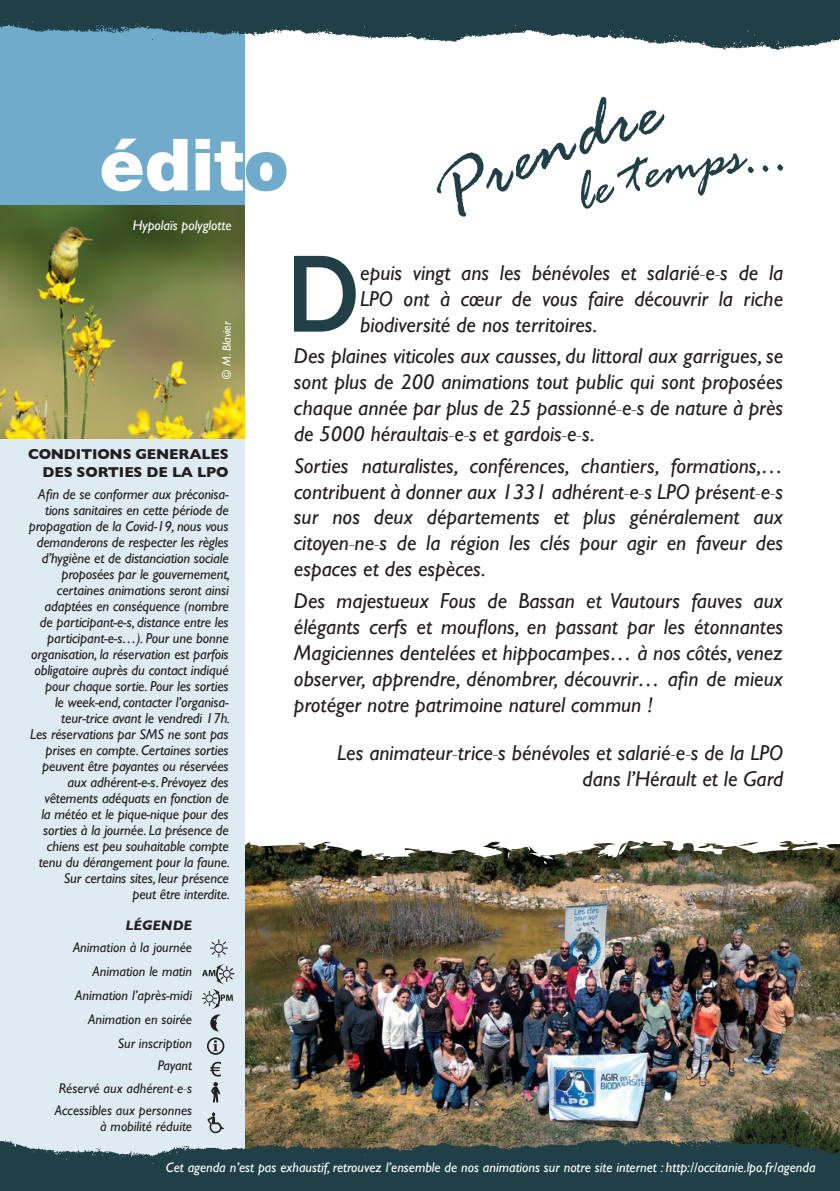
<style>
.page{position:relative;width:840px;height:1191px;background:#fff}
.page>*{position:absolute;margin:0;border:0;box-sizing:border-box;transform-origin:0 0}
.t1{font:600 111px "Gill Sans";color:#213f46;scale:.85 1}
.t2{font:900 72px "Helvetica Neue LT Std";color:#fff}
.t3{font:italic 21.6px/26px "Gill Sans";color:#231f20;text-align:justify}
.t4{font:700 14.6px/18px "Gill Sans";letter-spacing:-.01em;color:#231f20;text-align:right}
.t5{font:italic 14.4px/16px "Gill Sans";letter-spacing:-.01em;color:#231f20;text-align:right}
.t6{font:italic 14px/24px "Gill Sans";color:#231f20;text-align:right}
.t7{font:italic 14px "Gill Sans";color:#fff}
.t8{font:italic 700 14px "Gill Sans";color:#231f20}
.t9{font:italic 12px "Gill Sans";color:#fff}
.s1{color:#71abcb}
.s2{font-weight:300}
.s3{font-weight:300;font-size:20px}
</style>
<div class="page">
<img style="left:244px;top:865px;width:595px;height:270px">
<svg style="left:244px;top:814px;width:595px;height:51px"></svg>
<div style="left:0;top:438px;width:244px;height:753px;background:#dfebf3"></div>
<div style="left:0;top:0;width:244px;height:210px;background:#71abcb"></div>
<img style="left:0;top:206px;width:244px;height:232px">
<svg style="left:202px;top:964px;width:32px;height:67px"></svg>
<svg style="left:210px;top:939px;width:17px;height:18px"></svg>
<svg style="left:207px;top:1112px;width:17px;height:21px"></svg>
<svg style="left:210px;top:1061px;width:11px;height:41px"></svg>
<svg style="left:213px;top:1040px;width:5px;height:11px"></svg>
<div style="left:207px;top:1037px;width:17px;height:17px;border:2px solid #231f20;border-radius:50%"></div>
<img style="left:0;top:1135px;width:839px;height:56px">
<img style="left:0;top:0;width:839px;height:57px">
<h2 class="t2" style="left:99px;top:122px;width:191px">édit<span class="s1">o</span></h2>
<p class="t7" style="left:133px;top:217px;width:100px">Hypolaïs polyglotte</p>
<p class="t9" style="left:220px;top:379px;width:59px;rotate:-90deg">© M. Blavier</p>
<p class="t4" style="left:28px;top:445px;width:202px">CONDITIONS GENERALES<br>DES SORTIES DE LA LPO</p>
<p class="t5" style="left:29px;top:486px;width:202px">Afin de se conformer aux préconisa&shy;tions sanitaires en cette période de propagation de la Covid-19, nous vous demanderons de respecter les règles d’hygiène et de distanciation sociale proposées par le gouvernement, certaines animations seront ainsi adaptées en conséquence (nombre<br>de participant-e-s, distance entre les participant-e-s…). Pour une bonne organisation, la réservation est parfois obligatoire auprès du contact indiqué pour chaque sortie. Pour les sorties<br>le week-end, contacter l’organisa&shy;teur-trice avant le vendredi 17h.<br>Les réservations par SMS ne sont pas prises en compte. Certaines sorties peuvent être payantes ou réservées aux adhérent-e-s. Prévoyez des vêtements adéquats en fonction de<br>la météo et le pique-nique pour des sorties à la journée. La présence de chiens est peu souhaitable compte tenu du dérangement pour la faune.<br>Sur certains sites, leur présence<br>peut être interdite.</p>
<p class="t8" style="left:125px;top:917px;width:68px">LÉGENDE</p>
<p class="t6" style="left:73px;top:935px;width:120px">Animation à la journée<br>Animation le matin<br>Animation l’après-midi<br>Animation en soirée<br>Sur inscription</p>
<p class="t6" style="left:55px;top:1054px;width:139px;line-height:22.2px;text-align:justify;text-indent:103px">Payant Réservé aux adhérent<span class="s2">-</span>e<span class="s2">-</span>s Accessibles aux personnes</p>
<p class="t6" style="left:100px;top:1114px;width:93px">à mobilité réduite</p>
<h1 class="t1" style="left:287px;top:227px;width:88px">D</h1>
<p class="t3" style="left:360px;top:259px;width:424px">epuis vingt ans les bénévoles et salarié<span class="s3">-</span>e<span class="s3">-</span>s de la LPO ont à cœur de vous faire découvrir la riche biodiversité de nos territoires.</p>
<p class="t3" style="left:294px;top:343px;width:490px">Des plaines viticoles aux causses, du littoral aux garrigues, se sont plus de 200 animations tout public qui sont proposées chaque année par plus de 25 passionné<span class="s3">-</span>e<span class="s3">-</span>s de nature à près de 5000 héraultais<span class="s3">-</span>e<span class="s3">-</span>s et gardois<span class="s3">-</span>e<span class="s3">-</span>s.</p>
<p class="t3" style="left:294px;top:452px;width:490px">Sorties naturalistes, conférences, chantiers, formations,… contribuent à donner aux 1331 adhérent<span class="s3">-</span>e<span class="s3">-</span>s LPO présent<span class="s3">-</span>e<span class="s3">-</span>s sur nos deux départements et plus généralement aux citoyen<span class="s3">-</span>ne<span class="s3">-</span>s de la région les clés pour agir en faveur des espaces et des espèces.</p>
<p class="t3" style="left:294px;top:587px;width:490px">Des majestueux Fous de Bassan et Vautours fauves aux élégants cerfs et mouflons, en passant par les étonnantes Magiciennes dentelées et hippocampes… à nos côtés, venez observer, apprendre, dénombrer, découvrir… afin de mieux protéger notre patrimoine naturel commun !</p>
<p class="t3" style="left:337px;top:740px;width:447px;text-align:right">Les animateur<span class="s3">-</span>trice<span class="s3">-</span>s bénévoles et salarié<span class="s3">-</span>e<span class="s3">-</span>s de la LPO dans l’Hérault et le Gard</p>
<p class="t7" style="left:166px;top:1159px;width:650px">Cet agenda n’est pas exhaustif, retrouvez l’ensemble de nos animations sur notre site internet : http://occitanie.lpo.fr/agenda</p>
</div>
